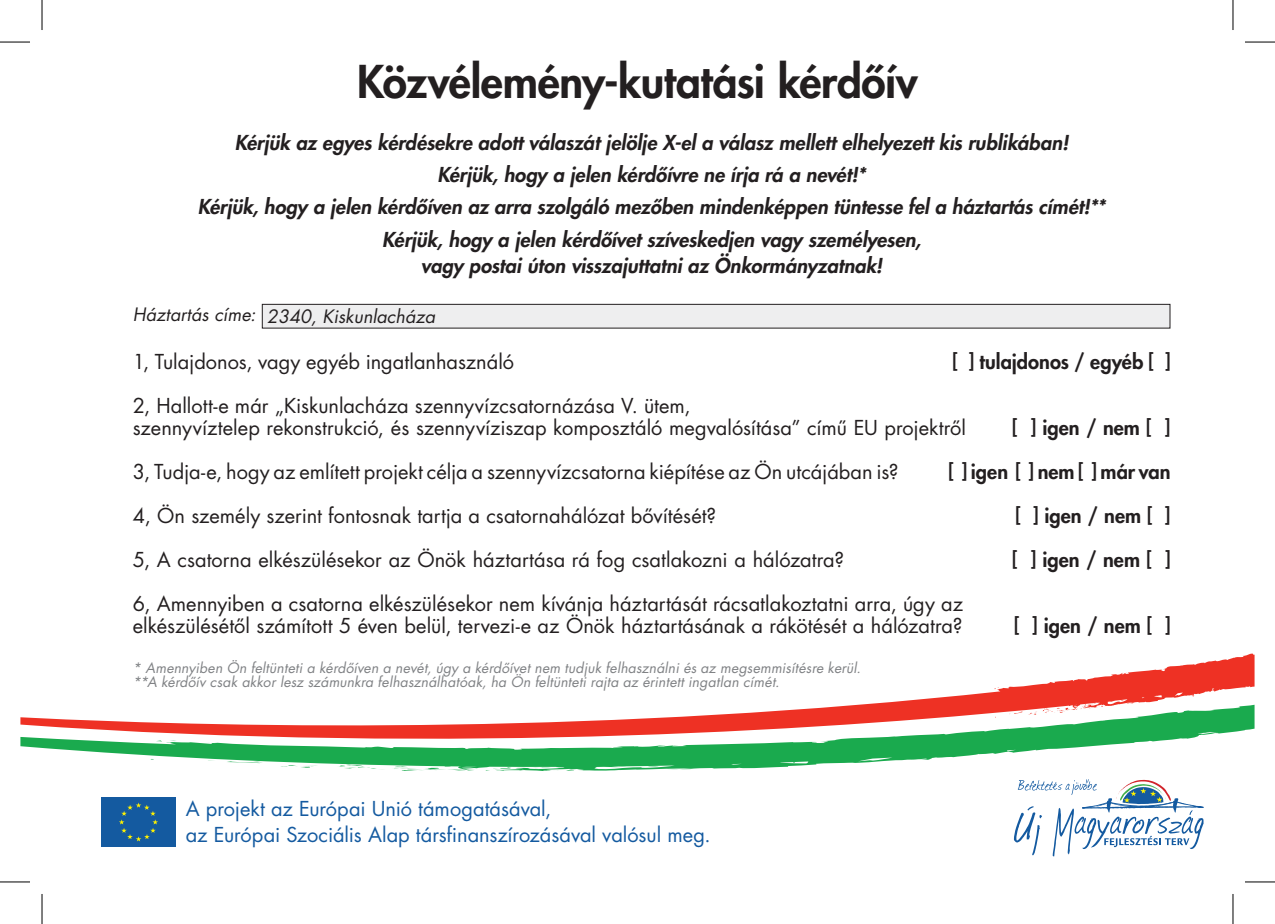
<style>
.page{position:relative;width:1275px;height:924px;background:#fff}
.page>*{position:absolute;margin:0;border:0;box-sizing:border-box;transform-origin:0 0}
.t1{font:800 44px "Futura CE";letter-spacing:-.01em;color:#231f20}
.t2{font:20px/22px "Futura CE";color:#231f20}
.t3{font:italic 800 20px/32px "Futura CE";color:#231f20;text-align:center}
.t4{font:20px/26.2px "Futura CE";color:#145aa0}
.t5{font:800 20px "Futura CE";color:#231f20}
.t6{font:italic 18px "Futura CE";color:#231f20}
.t7{font:italic 14px/14px "Futura CE";letter-spacing:.01em;color:#808285}
</style>
<div class="page">
<svg style="left:868px;top:653px;width:386px;height:51px"></svg>
<svg style="left:1120px;top:699px;width:13px;height:4px"></svg>
<svg style="left:1009px;top:703px;width:96px;height:1px"></svg>
<svg style="left:20px;top:704px;width:1234px;height:66px"></svg>
<svg style="left:647px;top:765px;width:12px;height:1px"></svg>
<svg style="left:485px;top:766px;width:26px;height:4px"></svg>
<svg style="left:666px;top:768px;width:27px;height:1px"></svg>
<svg style="left:392px;top:766px;width:82px;height:4px"></svg>
<svg style="left:532px;top:766px;width:52px;height:5px"></svg>
<svg style="left:918px;top:758px;width:12px;height:1px"></svg>
<div style="left:262px;top:304px;width:908px;height:24px;background:#eeeeef"></div>
<div style="left:262px;top:304px;width:908px;height:24px;border:1px solid #231f20"></div>
<svg style="left:1014px;top:779px;width:189px;height:77px"></svg>
<div style="left:101px;top:796px;width:74px;height:50px;background:#145aa0"></div>
<svg style="left:119px;top:802px;width:39px;height:39px"></svg>
<hr style="left:0;top:42px;width:30px;height:1px;background:#000">
<hr style="left:1245px;top:42px;width:30px;height:1px;background:#000">
<hr style="left:0;top:881px;width:30px;height:1px;background:#000">
<hr style="left:1245px;top:881px;width:30px;height:1px;background:#000">
<hr style="left:42px;top:0;width:1px;height:30px;background:#000">
<hr style="left:42px;top:893px;width:1px;height:30px;background:#000">
<hr style="left:1232px;top:0;width:1px;height:30px;background:#000">
<hr style="left:1232px;top:893px;width:1px;height:30px;background:#000">
<h1 class="t1" style="left:357px;top:53px;width:562px">Közvélemény-kutatási kérdőív</h1>
<p class="t3" style="left:198px;top:127px;width:909px">Kérjük az egyes kérdésekre adott válaszát jelölje X-el a válasz mellett elhelyezett kis rublikában!<br>Kérjük, hogy a jelen kérdőívre ne írja rá a nevét!*<br>Kérjük, hogy a jelen kérdőíven az arra szolgáló mezőben mindenképpen tüntesse fel a háztartás címét!** Kérjük, hogy a jelen kérdőívet szíveskedjen vagy személyesen,</p>
<p class="t3" style="left:421px;top:249px;width:463px">vagy postai úton visszajuttatni az Önkormányzatnak!</p>
<p class="t6" style="left:133px;top:303px;width:124px">Háztartás címe:</p>
<p class="t2" style="left:133px;top:351px;width:383px">1, Tulajdonos, vagy egyéb ingatlanhasználó</p>
<p class="t5" style="left:952px;top:348px;width:219px">[ ] tulajdonos / egyéb [ ]</p>
<p class="t2" style="left:133px;top:395px;width:834px">2, Hallott-e már „Kiskunlacháza szennyvízcsatornázása V. ütem,<br>szennyvíztelep rekonstrukció, és szennyvíziszap komposztáló megvalósítása” című EU projektről</p>
<p class="t6" style="left:267px;top:305px;width:170px">2340, Kiskunlacháza</p>
<p class="t5" style="left:1012px;top:414px;width:160px">[ ] igen / nem [ ]</p>
<p class="t2" style="left:133px;top:461px;width:767px">3, Tudja-e, hogy az említett projekt célja a szennyvízcsatorna kiépítése az Ön utcájában is?</p>
<p class="t5" style="left:948px;top:458px;width:223px">[ ] igen [ ] nem [ ] már van</p>
<p class="t2" style="left:133px;top:505px;width:585px">4, Ön személy szerint fontosnak tartja a csatornahálózat bővítését?</p>
<p class="t5" style="left:1015px;top:502px;width:156px">[ ] igen / nem [ ]</p>
<p class="t2" style="left:133px;top:549px;width:713px">5, A csatorna elkészülésekor az Önök háztartása rá fog csatlakozni a hálózatra?</p>
<p class="t5" style="left:1012px;top:546px;width:160px">[ ] igen / nem [ ]</p>
<p class="t2" style="left:133px;top:593px;width:831px">6, Amennyiben a csatorna elkészülésekor nem kívánja háztartását rácsatlakoztatni arra, úgy az elkészülésétől számított 5 éven belül, tervezi-e az Önök háztartásának a rákötését a hálózatra?</p>
<p class="t5" style="left:1014px;top:612px;width:158px">[ ] igen / nem [ ]</p>
<p class="t7" style="left:133px;top:661px;width:729px">* Amennyiben Ön feltünteti a kérdőíven a nevét, úgy a kérdőívet nem tudjuk felhasználni és az megsemmisítésre kerül. **A kérdőív csak akkor lesz számunkra felhasználhatóak, ha Ön feltünteti rajta az érintett ingatlan címét.</p>
<p class="t4" style="left:186px;top:795px;width:526px">A projekt az Európai Unió támogatásával,<br>az Európai Szociális Alap társfinanszírozásával valósul meg.</p>
</div>
